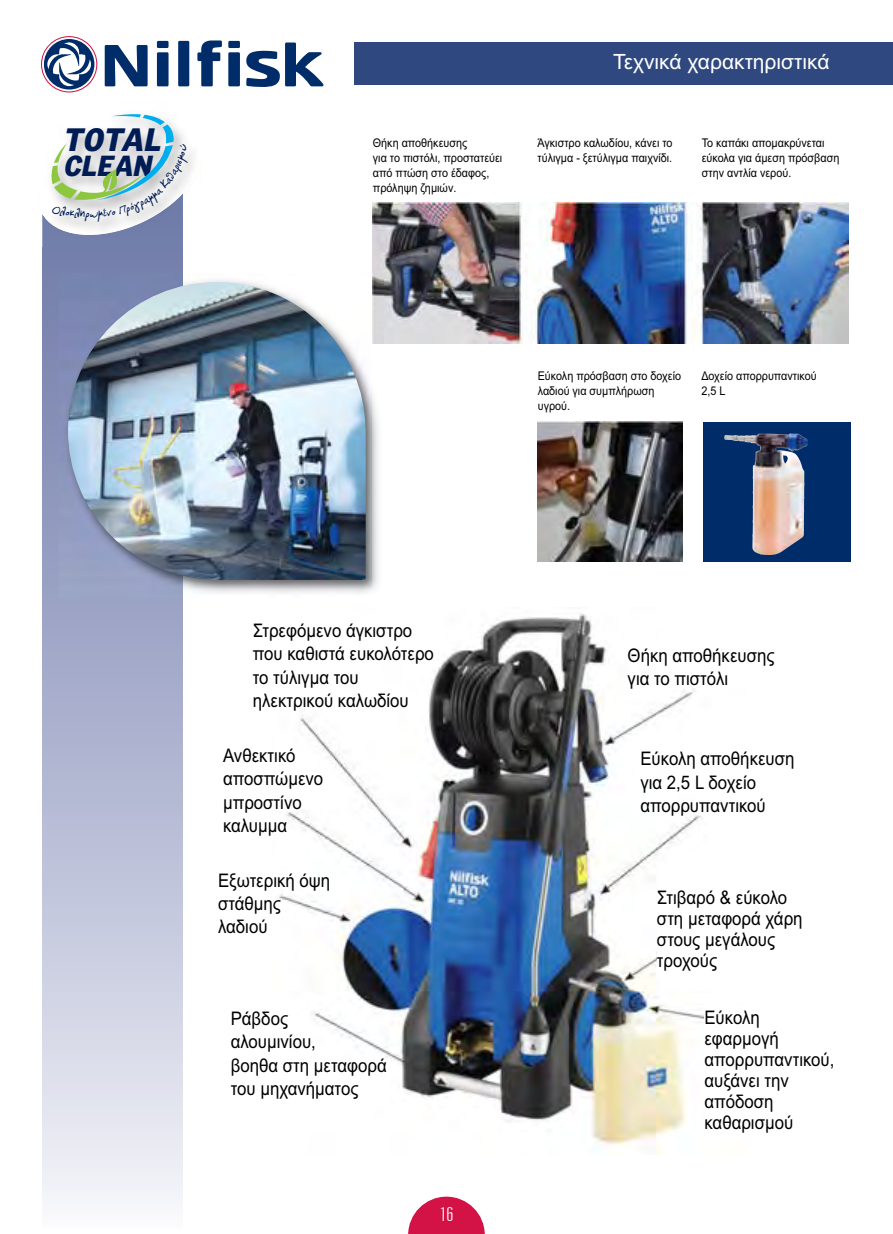
<style>
.page{position:relative;width:893px;height:1234px;background:#fff}
.page>*{position:absolute;margin:0;border:0;box-sizing:border-box;transform-origin:0 0}
.t1{font:italic 900 30.9px "PF Bell Gothic Text";color:#001c54}
.t2{font:italic 900 27.75px "PF Bell Gothic Text";color:#001c54}
.t3{font:21px "Arial";color:#fff}
.t4{font:500 21px "CF Eteocles Contrafos";color:#fff;scale:1.2 1}
.t5{font:18.75px/23.4px "Arial";color:#000;scale:.9 1}
.t6{font:12px/15px "Arial";color:#000;scale:.9 1}
</style>
<div class="page">
<div style="left:354px;top:42px;width:539px;height:43px;background:#2f4880"></div>
<div style="left:178px;top:41px;width:11px;height:45px;background:#002d6a"></div>
<svg style="left:105px;top:45px;width:43px;height:41px"></svg>
<div style="left:157px;top:52px;width:12px;height:34px;background:#002d6a"></div>
<div style="left:228px;top:52px;width:12px;height:34px;background:#002d6a"></div>
<div style="left:157px;top:41px;width:12px;height:7px;background:#002d6a"></div>
<div style="left:228px;top:41px;width:12px;height:7px;background:#002d6a"></div>
<svg style="left:197px;top:40px;width:25px;height:46px"></svg>
<svg style="left:246px;top:42px;width:77px;height:45px"></svg>
<svg style="left:41px;top:36px;width:56px;height:56px"></svg>
<div style="left:43px;top:179px;width:140px;height:1048px;background:linear-gradient(to bottom,#6571a3,#f1f1f8)"></div>
<img style="left:43px;top:242px;width:140px;height:5px">
<svg style="left:408px;top:1196px;width:77px;height:37px"></svg>
<img style="left:278px;top:613px;width:426px;height:541px">
<img style="left:373px;top:203px;width:476px;height:140px">
<div style="left:657px;top:889px;width:154px;height:89px;background:#fff"></div>
<img style="left:60px;top:274px;width:324px;height:324px">
<img style="left:68px;top:282px;width:298px;height:297px">
<img style="left:538px;top:421px;width:145px;height:140px">
<div style="left:703px;top:422px;width:147px;height:139px;background:#002d6a"></div>
<img style="left:724px;top:433px;width:80px;height:122px">
<svg style="left:42px;top:114px;width:152px;height:128px"></svg>
<h1 class="t1" style="left:64px;top:120px;width:99px">TOTAL</h1>
<h2 class="t2" style="left:64px;top:148px;width:90px">CLEAN</h2>
<p class="t3" style="left:613px;top:50px;width:218px">Τεχνικά χαρακτηριστικά</p>
<p class="t6" style="left:373px;top:135px;width:145px">Θήκη αποθήκευσης<br>για το πιστόλι, προστατεύει από πτώση στο έδαφος, πρόληψη ζηµιών.</p>
<p class="t6" style="left:537px;top:135px;width:152px">Άγκιστρο καλωδίου, κάνει το τύλιγµα - ξετύλιγµα παιχνίδι.</p>
<p class="t6" style="left:702px;top:135px;width:154px">Το καπάκι αποµακρύνεται εύκολα για άµεση πρόσβαση στην αντλία νερού.</p>
<p class="t6" style="left:538px;top:368px;width:161px">Εύκολη πρόσβαση στο δοχείο λαδιού για συµπλήρωση υγρού.</p>
<p class="t6" style="left:701px;top:368px;width:130px">∆οχείο απορρυπαντικού<br>2,5 L</p>
<p class="t5" style="left:253px;top:618px;width:203px">Στρεφόµενο άγκιστρο που καθιστά ευκολότερο το τύλιγµα του ηλεκτρικού καλωδίου</p>
<p class="t5" style="left:223px;top:743px;width:113px">Ανθεκτικό αποσπώµενο µπροστίνο καλυµµα</p>
<p class="t5" style="left:218px;top:868px;width:126px">Εξωτερική όψη στάθµης λαδιού</p>
<p class="t5" style="left:231px;top:1006px;width:175px">Ράβδος<br>αλουµινίου,<br>βοηθα στη µεταφορά του µηχανήµατος</p>
<p class="t4" style="left:439px;top:1203px;width:14px">16</p>
<p class="t5" style="left:628px;top:643px;width:165px">Θήκη αποθήκευσης για το πιστόλι</p>
<p class="t5" style="left:640px;top:747px;width:173px">Εύκολη αποθήκευση για 2,5 L δοχείο απορρυπαντικού</p>
<p class="t5" style="left:657px;top:886px;width:163px;line-height:21px">Στιβαρό &amp; εύκολο στη µεταφορά χάρη στους µεγάλους τροχούς</p>
<p class="t5" style="left:704px;top:1006px;width:146px;line-height:21px">Εύκολη εφαρµογή απορρυπαντικού, αυξάνει την απόδοση καθαρισµού</p>
</div>
